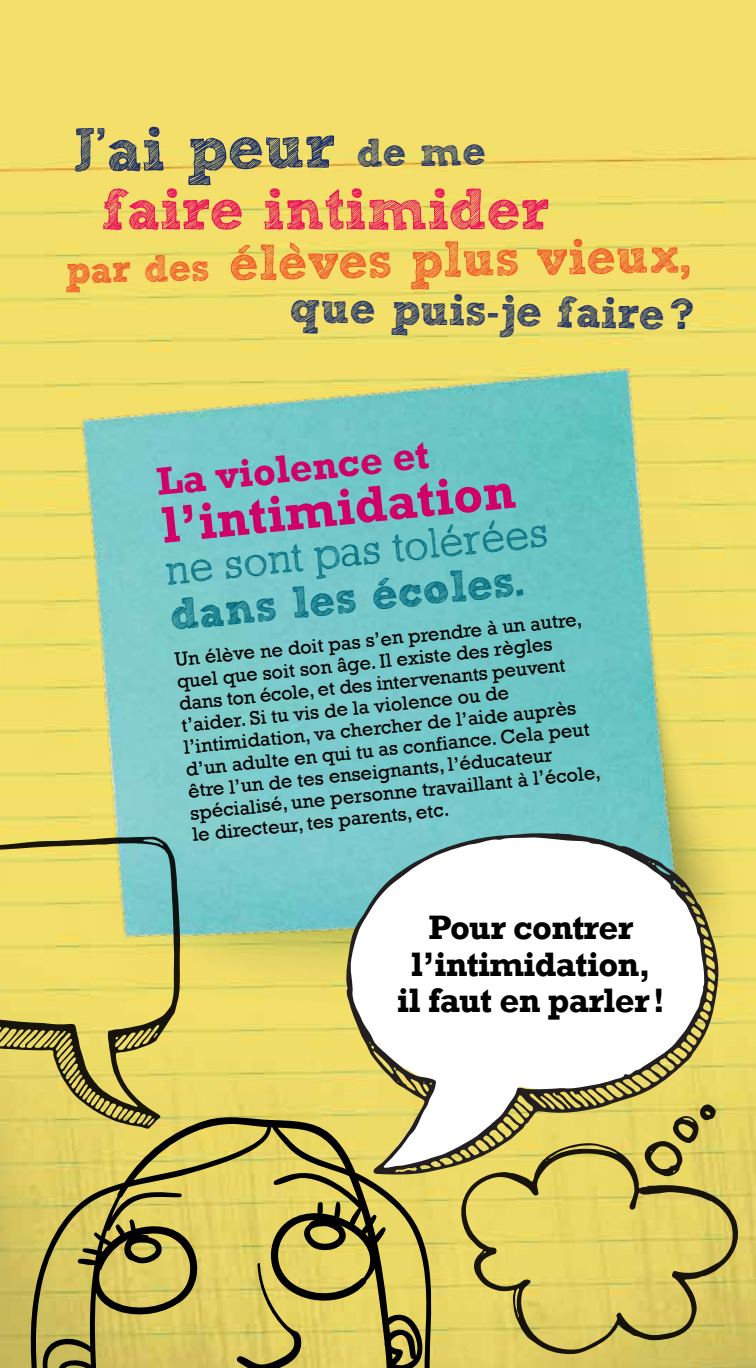
<style>
.page{position:relative;width:756px;height:1368px;background:#fff}
.page>*{position:absolute;margin:0;border:0;box-sizing:border-box;transform-origin:0 0}
.t1{font:700 62px "Sketch Block";color:#1e3067}
.t2{font:700 58px "Sketch Block";letter-spacing:-.01em;color:#ed145b}
.t3{font:700 52px "Rockwell";color:#cf0066}
.t4{font:700 50px "Sketch Block";color:#f15a29}
.t5{font:300 44px "Sketch Block";color:#006b7d}
.t6{font:700 44px "Sketch Block";color:#1e3067}
.t7{font:700 44px "Sketch Block";color:#006b7d}
.t8{font:700 40px "Rockwell";color:#cf0066}
.t9{font:700 34.8px/36.6px "Rockwell";letter-spacing:-.02em;color:#000;text-align:center}
.t10{font:20px/22px "Rockwell";color:#000}
.s1{font-size:40px}
.s2{font-size:38px}
</style>
<div class="page">
<img style="left:0;top:0;width:756px;height:1368px">
<div style="left:0;top:268px;width:756px;height:20px;background:#f4df6a"></div>
<img style="left:0;top:288px;width:756px;height:768px">
<svg style="left:0;top:837px;width:180px;height:292px;background:#cec768"></svg>
<svg style="left:343px;top:834px;width:390px;height:307px;background:#e5d96b"></svg>
<svg style="left:346px;top:833px;width:372px;height:342px"></svg>
<svg style="left:461px;top:1141px;width:277px;height:213px;background:#cfbf5b"></svg>
<svg style="left:643px;top:1104px;width:73px;height:72px;background:#baac51"></svg>
<svg style="left:21px;top:1107px;width:426px;height:261px;background:#d9cb6a"></svg>
<svg style="left:29px;top:1114px;width:410px;height:254px;background:#bcae55"></svg>
<h1 class="t1" style="left:72px;top:112px;width:415px;rotate:-1deg">J’ai peur <span class="s1">de me</span></h1>
<h2 class="t2" style="left:102px;top:174px;width:450px">faire intimider</h2>
<h3 class="t4" style="left:64px;top:235px;width:628px;rotate:-1deg"><span class="s2">par des</span> élèves plus vieux,</h3>
<h3 class="t6" style="left:290px;top:280px;width:406px;rotate:1deg">que puis-je faire?</h3>
<h3 class="t8" style="left:154px;top:458px;width:275px;rotate:-6deg">La violence et</h3>
<h3 class="t3" style="left:158px;top:495px;width:357px;rotate:-6deg">l’intimidation</h3>
<h3 class="t5" style="left:163px;top:545px;width:386px;rotate:-6deg">ne sont pas tolérées</h3>
<h3 class="t7" style="left:168px;top:589px;width:356px;rotate:-6deg">dans les écoles.</h3>
<p class="t10" style="left:173px;top:650px;width:414px;rotate:-6deg">Un élève ne doit pas s’en prendre à un autre, quel que soit son âge. Il existe des règles dans ton école, et des intervenants peuvent t’aider. Si tu vis de la violence ou de l’intimidation, va chercher de l’aide auprès d’un adulte en qui tu as confiance. Cela peut être l’un de tes enseignants, l’éducateur spécialisé, une personne travaillant à l’école, le directeur, tes parents, etc.</p>
<h3 class="t9" style="left:397px;top:909px;width:270px">Pour contrer l’intimidation, il faut en parler!</h3>
</div>
